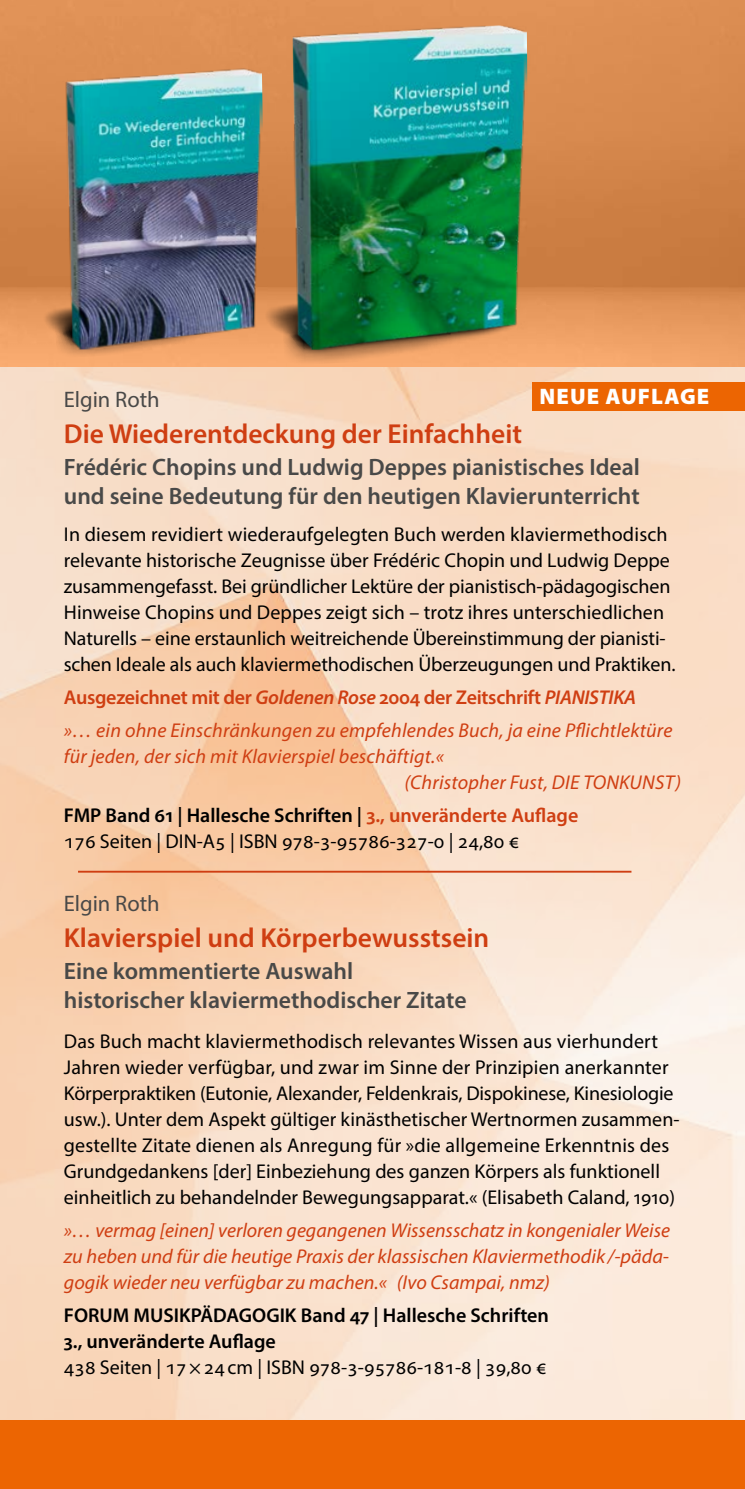
<style>
.page{position:relative;width:745px;height:1489px;background:#fff}
.page>*{position:absolute;margin:0;border:0;box-sizing:border-box;transform-origin:0 0}
.t1{font:600 27.5px "Myriad Pro";color:#cf3e12}
.t2{font:600 23.75px/28.5px "Myriad Pro";color:#494948}
.t3{font:22.5px "Myriad Pro";color:#494948}
.t4{font:900 22.5px "Myriad Pro";letter-spacing:.05em;color:#fff}
.t5{font:20px/26px "Myriad Pro";color:#000}
.t6{font:italic 20px/26px "Myriad Pro";letter-spacing:.01em;color:#cf3e12}
.t7{font:600 20px/26px "Myriad Pro";color:#000}
.s1{font-weight:600;font-style:normal}
.s2{font-weight:600}
.s3{font-weight:600;color:#cf3e12}
</style>
<div class="page">
<img style="left:0;top:367px;width:744px;height:1052px">
<div style="left:0;top:1419px;width:744px;height:69px;background:#ec6502"></div>
<img style="left:0;top:0;width:744px;height:367px">
<hr style="left:78px;top:870px;width:553px;height:2px;background:#cf3e12">
<div style="left:531px;top:382px;width:213px;height:28px;background:#ec6502"></div>
<img style="left:51px;top:262px;width:203px;height:96px">
<img style="left:43px;top:297px;width:162px;height:57px">
<img style="left:61px;top:68px;width:205px;height:281px">
<img style="left:278px;top:258px;width:239px;height:108px">
<img style="left:264px;top:293px;width:186px;height:63px">
<img style="left:292px;top:25px;width:237px;height:324px">
<p class="t4" style="left:539px;top:381px;width:171px">NEUE AUFLAGE</p>
<p class="t3" style="left:64px;top:385px;width:97px">Elgin Roth</p>
<h1 class="t1" style="left:64px;top:416px;width:459px">Die Wiederentdeckung der Einfachheit</h1>
<p class="t2" style="left:64px;top:452px;width:577px">Frédéric Chopins und Ludwig Deppes pianistisches Ideal und seine Bedeutung für den heutigen Klavierunterricht</p>
<p class="t5" style="left:64px;top:520px;width:613px">In diesem revidiert wiederaufgelegten Buch werden klaviermethodisch relevante historische Zeugnisse über Frédéric Chopin und Ludwig Deppe zusammengefasst. Bei gründlicher Lektüre der pianistisch-pädagogischen Hinweise Chopins und Deppes zeigt sich – trotz ihres unterschiedlichen Naturells – eine erstaunlich weitreichende Übereinstimmung der pianisti&shy;schen Ideale als auch klaviermethodischen Überzeugungen und Praktiken.</p>
<p class="t6" style="left:64px;top:680px;width:609px;line-height:33px"><span class="s1">Ausgezeichnet mit der</span> <span class="s2">Goldenen Rose</span> <span class="s1">2004 der Zeitschrift</span> <span class="s2">PIANISTIKA<br></span>»… ein ohne Einschränkungen zu empfehlendes Buch, ja eine Pflichtlektüre</p>
<p class="t6" style="left:404px;top:742px;width:278px;text-indent:-340px">für jeden, der sich mit Klavierspiel beschäftigt.«<br>(Christopher Fust, DIE TONKUNST)</p>
<p class="t5" style="left:64px;top:802px;width:515px"><span class="s2">FMP Band 61 | Hallesche Schriften |</span> <span class="s3">3., unveränderte Auflage<br></span>176 Seiten | DIN-A5 | ISBN 978-3-95786-327-0 | 24,80 €</p>
<p class="t3" style="left:64px;top:889px;width:97px">Elgin Roth</p>
<h1 class="t1" style="left:64px;top:920px;width:427px">Klavierspiel und Körperbewusstsein</h1>
<p class="t2" style="left:64px;top:956px;width:404px">Eine kommentierte Auswahl historischer klaviermethodischer Zitate</p>
<p class="t5" style="left:64px;top:1027px;width:617px">Das Buch macht klaviermethodisch relevantes Wissen aus vierhundert Jahren wieder verfügbar, und zwar im Sinne der Prinzipien anerkannter Körperpraktiken (Eutonie, Alexander, Feldenkrais, Dispokinese, Kinesiologie usw.). Unter dem Aspekt gültiger kinästhetischer Wertnormen zusammen&shy;gestellte Zitate dienen als Anregung für »die allgemeine Erkenntnis des Grundgedankens [der] Einbeziehung des ganzen Körpers als funktionell einheitlich zu behandelnder Bewegungsapparat.« (Elisabeth Caland, 1910)</p>
<p class="t6" style="left:64px;top:1216px;width:607px;text-align:justify">»… vermag [einen] verloren gegangenen Wissensschatz in kongenialer Weise zu heben und für die heutige Praxis der klassischen Klaviermethodik /-päda&shy;gogik wieder neu verfügbar zu machen.« (Ivo Csampai, nmz)</p>
<p class="t7" style="left:64px;top:1301px;width:486px">FORUM MUSIKPÄDAGOGIK Band 47 | Hallesche Schriften<br>3., unveränderte Auflage</p>
<p class="t5" style="left:64px;top:1353px;width:484px">438 Seiten | 17×24cm | ISBN 978-3-95786-181-8 | 39,80 €</p>
</div>
